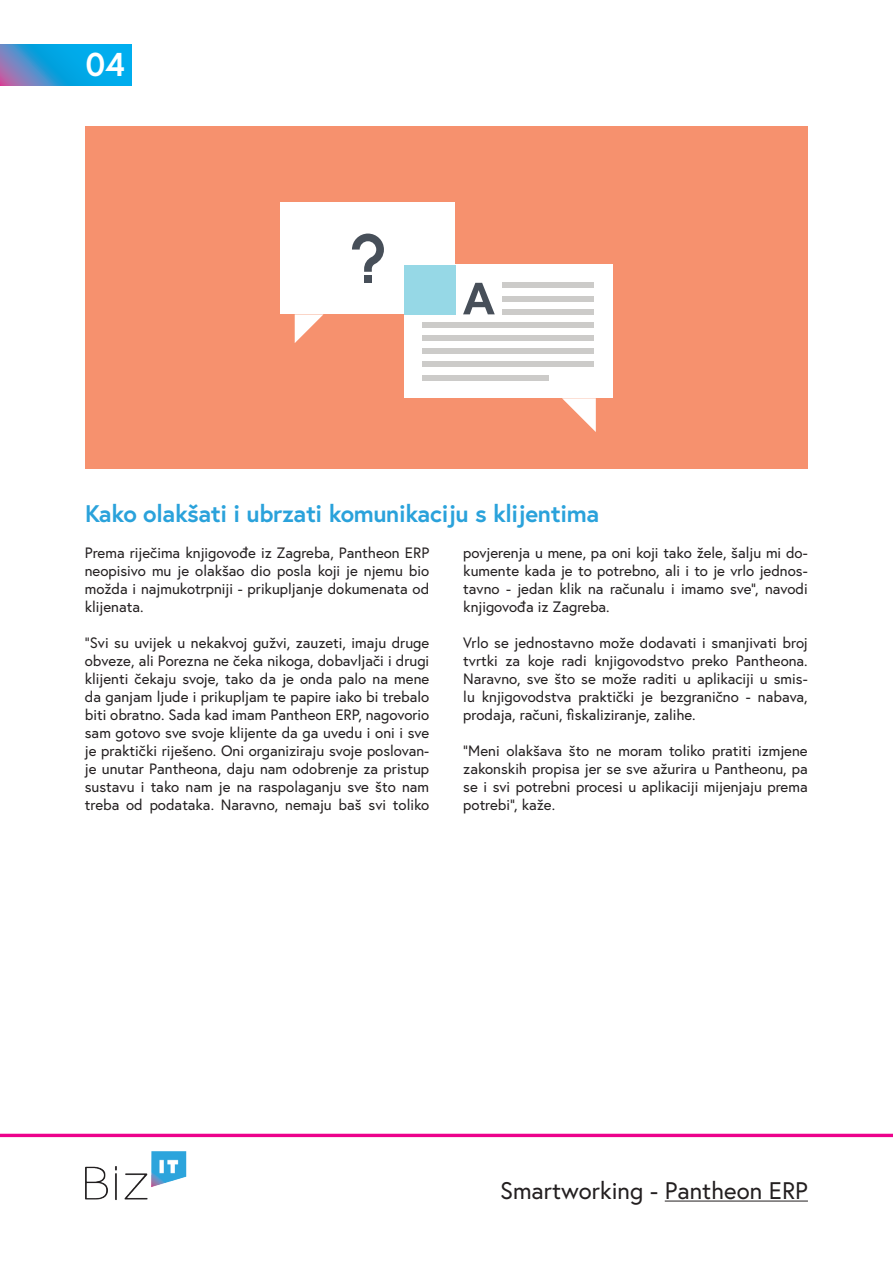
<style>
.page{position:relative;width:893px;height:1263px;background:#fff}
.page>*{position:absolute;margin:0;border:0;box-sizing:border-box;transform-origin:0 0}
.t1{font:700 33px "Europa";color:#fff}
.t2{font:700 24px "Europa";letter-spacing:-.015em;color:#2aa2db}
.t3{font:24px "Europa";color:#231f20}
.t4{font:15px/18px "Europa";color:#231f20;text-align:justify}
</style>
<div class="page">
<img style="left:85px;top:1151px;width:102px;height:49px">
<hr style="left:0;top:1134px;width:893px;height:3px;background:#ed028c">
<svg style="left:0;top:44px;width:132px;height:42px;background:#229ddc"></svg>
<hr style="left:665px;top:1200px;width:143px;height:1px;background:#231f20">
<div style="left:85px;top:126px;width:723px;height:342px;background:#f6916e"></div>
<div style="left:404px;top:265px;width:208px;height:133px;background:#fff"></div>
<svg style="left:562px;top:398px;width:34px;height:34px"></svg>
<div style="left:503px;top:283px;width:91px;height:5px;background:#cccbc9"></div>
<div style="left:503px;top:296px;width:91px;height:5px;background:#cccbc9"></div>
<div style="left:503px;top:309px;width:91px;height:5px;background:#cccbc9"></div>
<div style="left:422px;top:322px;width:172px;height:5px;background:#cccbc9"></div>
<div style="left:422px;top:335px;width:172px;height:6px;background:#cccbc9"></div>
<div style="left:422px;top:349px;width:172px;height:5px;background:#cccbc9"></div>
<div style="left:422px;top:362px;width:172px;height:5px;background:#cccbc9"></div>
<div style="left:422px;top:375px;width:126px;height:5px;background:#cccbc9"></div>
<svg style="left:463px;top:283px;width:32px;height:31px"></svg>
<div style="left:281px;top:202px;width:174px;height:112px;background:#fff"></div>
<svg style="left:295px;top:314px;width:28px;height:29px"></svg>
<svg style="left:352px;top:234px;width:32px;height:38px"></svg>
<div style="left:364px;top:276px;width:8px;height:7px;background:#474f59"></div>
<div style="left:404px;top:265px;width:51px;height:49px;background:#96d8e6"></div>
<h1 class="t1" style="left:85px;top:42px;width:41px">04</h1>
<h2 class="t2" style="left:85px;top:497px;width:516px">Kako olakšati i ubrzati komunikaciju s klijentima</h2>
<p class="t4" style="left:85px;top:543px;width:346px">Prema riječima knjigovođe iz Zagreba, Pantheon ERP neopisivo mu je olakšao dio posla koji je njemu bio možda i najmukotrpniji - prikupljanje dokumenata od klijenata.</p>
<p class="t4" style="left:85px;top:633px;width:346px">“Svi su uvijek u nekakvoj gužvi, zauzeti, imaju druge obveze, ali Porezna ne čeka nikoga, dobavljači i drugi klijenti čekaju svoje, tako da je onda palo na mene da ganjam ljude i prikupljam te papire iako bi trebalo biti obratno. Sada kad imam Pantheon ERP, nagovorio sam gotovo sve svoje klijente da ga uvedu i oni i sve je praktički riješeno. Oni organiziraju svoje poslovan&shy;je unutar Pantheona, daju nam odobrenje za pristup sustavu i tako nam je na raspolaganju sve što nam treba od podataka. Naravno, nemaju baš svi toliko</p>
<p class="t4" style="left:463px;top:543px;width:346px">povjerenja u mene, pa oni koji tako žele, šalju mi do&shy;kumente kada je to potrebno, ali i to je vrlo jednos&shy;tavno - jedan klik na računalu i imamo sve”, navodi knjigovođa iz Zagreba.</p>
<p class="t4" style="left:463px;top:633px;width:346px">Vrlo se jednostavno može dodavati i smanjivati broj tvrtki za koje radi knjigovodstvo preko Pantheona.<br>Naravno, sve što se može raditi u aplikaciji u smis&shy;lu knjigovodstva praktički je bezgranično - nabava, prodaja, računi, fiskaliziranje, zalihe.</p>
<p class="t4" style="left:463px;top:741px;width:346px">“Meni olakšava što ne moram toliko pratiti izmjene zakonskih propisa jer se sve ažurira u Pantheonu, pa se i svi potrebni procesi u aplikaciji mijenjaju prema potrebi”, kaže.</p>
<h2 class="t3" style="left:500px;top:1175px;width:309px">Smartworking - Pantheon ERP</h2>
</div>
